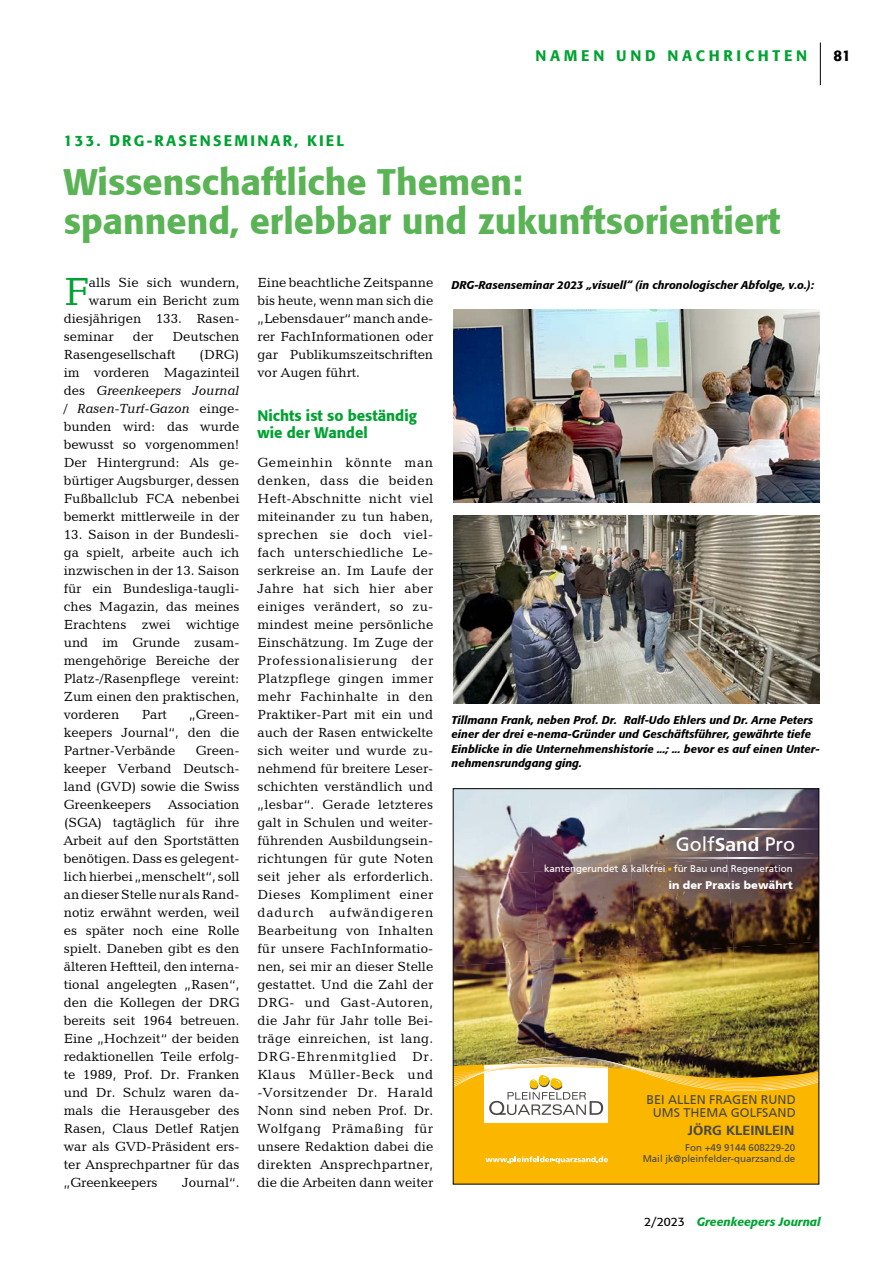
<style>
.page{position:relative;width:893px;height:1263px;background:#fff}
.page>*{position:absolute;margin:0;border:0;box-sizing:border-box;transform-origin:0 0}
.t1{font:40.2px "Candida BT";color:#00a231}
.t2{font:500 36px/39.9px "Formata BQ";color:#5ab355}
.t3{font:19.5px "Frutiger CE";color:#fff}
.t4{font:500 15px/16.8px "Formata BQ";color:#00a231}
.t5{font:500 15px "Formata BQ";letter-spacing:.15em;color:#00a231}
.t6{font:500 15px "Formata BQ";letter-spacing:.25em;color:#00a231}
.t7{font:500 15px "Formata BQ";color:#000}
.t8{font:700 13.95px "Frutiger Next";color:#474847}
.t9{font:13.5px/18px "Candida BT";color:#000;text-align:justify}
.t10{font:12.6px/12.6px "Frutiger CE";color:#474847;text-align:center}
.t11{font:italic 500 12px "Formata BQ";color:#00a231}
.t12{font:italic 500 11.25px/14.4px "Formata BQ";color:#000}
.t13{font:900 11.1px "Frutiger CE";color:#fff}
.t14{font:9.75px/11.1px "Frutiger CE";color:#474847;text-align:right}
.t15{font:9.75px "Frutiger CE";color:#fff}
.s1{font-style:italic}
.s2{font-family:"Frutiger Next";font-weight:700}
.s3{font-weight:400;font-style:normal;color:#000}
</style>
<div class="page">
<hr style="left:820px;top:43px;width:1px;height:42px;background:#000">
<img style="left:455px;top:790px;width:73px;height:82px">
<img style="left:528px;top:790px;width:98px;height:82px">
<img style="left:626px;top:790px;width:97px;height:75px">
<img style="left:723px;top:790px;width:94px;height:67px">
<img style="left:455px;top:872px;width:79px;height:88px">
<img style="left:534px;top:865px;width:97px;height:95px">
<img style="left:631px;top:859px;width:96px;height:95px">
<img style="left:727px;top:853px;width:90px;height:94px">
<img style="left:455px;top:960px;width:85px;height:79px">
<img style="left:540px;top:954px;width:97px;height:85px">
<img style="left:637px;top:947px;width:96px;height:92px">
<img style="left:733px;top:942px;width:84px;height:88px">
<img style="left:455px;top:1039px;width:236px;height:17px">
<img style="left:691px;top:1030px;width:126px;height:26px">
<svg style="left:455px;top:1091px;width:362px;height:91px;background:#f8bb1c"></svg>
<img style="left:455px;top:1056px;width:362px;height:35px">
<svg style="left:485px;top:1156px;width:123px;height:8px"></svg>
<img style="left:666px;top:828px;width:151px;height:1px">
<img style="left:659px;top:857px;width:158px;height:2px">
<div style="left:453px;top:788px;width:366px;height:396px;border:1px solid #000"></div>
<img style="left:453px;top:309px;width:366px;height:194px">
<img style="left:453px;top:516px;width:366px;height:188px">
<p class="t6" style="left:535px;top:46px;width:273px">NAMEN UND NACHRICHTEN</p>
<p class="t7" style="left:833px;top:46px;width:19px">81</p>
<p class="t5" style="left:64px;top:132px;width:282px">133. DRG-RASENSEMINAR, KIEL</p>
<h2 class="t2" style="left:64px;top:162px;width:718px">Wissenschaftliche Themen:<br>spannend, erlebbar und zukunftsorientiert</h2>
<h1 class="t1" style="left:64px;top:266px;width:27px">F</h1>
<p class="t9" style="left:89px;top:273px;width:152px">alls Sie sich wundern,</p>
<p class="t9" style="left:257px;top:273px;width:177px">Eine beachtliche Zeitspanne bis heute, wenn man sich die „Lebensdauer“ manch ande&shy;rer FachInformationen oder gar Publikumszeitschriften vor Augen führt.</p>
<p class="t4" style="left:257px;top:407px;width:161px">Nichts ist so beständig wie der Wandel</p>
<p class="t9" style="left:257px;top:453px;width:177px">Gemeinhin könnte man denken, dass die beiden Heft-Abschnitte nicht viel miteinander zu tun haben, sprechen sie doch viel&shy;fach unterschiedliche Le&shy;serkreise an. Im Laufe der Jahre hat sich hier aber einiges verändert, so zu&shy;mindest meine persönliche Einschätzung. Im Zuge der Professionalisierung der Platzpflege gingen immer mehr Fachinhalte in den Praktiker-Part mit ein und auch der Rasen entwickelte sich weiter und wurde zu&shy;nehmend für breitere Leser&shy;schichten verständlich und „lesbar“. Gerade letzteres galt in Schulen und weiter&shy;führenden Ausbildungsein&shy;richtungen für gute Noten seit jeher als erforderlich.<br>Dieses Kompliment einer dadurch aufwändigeren Bearbeitung von Inhalten für unsere FachInformatio&shy;nen, sei mir an dieser Stelle gestattet. Und die Zahl der DRG- und Gast-Autoren, die Jahr für Jahr tolle Bei&shy;träge einreichen, ist lang.<br>DRG-Ehrenmitglied Dr.<br>Klaus Müller-Beck und -Vorsitzender Dr. Harald Nonn sind neben Prof. Dr.<br>Wolfgang Prämaßing für unsere Redaktion dabei die direkten Ansprechpartner, die die Arbeiten dann weiter</p>
<p class="t12" style="left:451px;top:278px;width:364px">DRG-Rasenseminar 2023 „visuell“ (in chronologischer Abfolge, v.o.):</p>
<p class="t9" style="left:89px;top:291px;width:152px">warum ein Bericht zum</p>
<p class="t9" style="left:64px;top:309px;width:177px">diesjährigen 133. Rasen-</p>
<p class="t9" style="left:64px;top:327px;width:52px">seminar</p>
<p class="t9" style="left:133px;top:327px;width:22px">der</p>
<p class="t9" style="left:64px;top:327px;width:177px;text-indent:109px">Deutschen<br>Rasengesellschaft</p>
<p class="t9" style="left:64px;top:345px;width:177px;text-indent:136px">(DRG) im vorderen Magazinteil des <span class="s1">Greenkeepers Journal / Rasen-Turf-Gazon</span> einge&shy;bunden wird: das wurde bewusst so vorgenommen!<br>Der Hintergrund: Als ge&shy;bürtiger Augsburger, dessen Fußballclub FCA nebenbei bemerkt mittlerweile in der</p>
<p class="t9" style="left:64px;top:525px;width:177px">13. Saison in der Bundesli&shy;ga spielt, arbeite auch ich inzwischen in der 13. Saison für ein Bundesliga-taugli&shy;ches Magazin, das meines Erachtens zwei wichtige und im Grunde zusam&shy;mengehörige Bereiche der Platz-/Rasenpflege vereint:<br>Zum einen den praktischen, vorderen</p>
<p class="t9" style="left:64px;top:705px;width:177px;text-indent:125px">„Green&shy;keepers Journal“, den die Partner-Verbände</p>
<p class="t9" style="left:142px;top:705px;width:27px">Part</p>
<p class="t12" style="left:452px;top:713px;width:369px">Tillmann Frank, neben Prof. Dr. Ralf-Udo Ehlers und Dr. Arne Peters einer der drei e-nema-Gründer und Geschäftsführer, gewährte tiefe Einblicke in die Unternehmenshistorie ...; ... bevor es auf einen Unter&shy;nehmensrundgang ging.</p>
<p class="t9" style="left:64px;top:741px;width:177px;text-indent:132px">Green&shy;keeper Verband Deutsch&shy;land (GVD) sowie die Swiss Greenkeepers</p>
<p class="t9" style="left:64px;top:795px;width:177px;text-indent:104px">Association (SGA) tagtäglich für ihre Arbeit auf den Sportstätten benötigen. Dass es gelegent&shy;lich hierbei „menschelt“, soll an dieser Stelle nur als Rand&shy;notiz erwähnt werden, weil es später noch eine Rolle spielt. Daneben gibt es den älteren Heftteil, den interna&shy;tional angelegten „Rasen“, den die Kollegen der DRG bereits seit 1964 betreuen.<br>Eine „Hochzeit“ der beiden redaktionellen Teile erfolg&shy;te 1989, Prof. Dr. Franken und Dr. Schulz waren da&shy;mals die Herausgeber des Rasen, Claus Detlef Ratjen war als GVD-Präsident ers&shy;ter Ansprechpartner für das „Greenkeepers</p>
<h3 class="t3" style="left:676px;top:832px;width:121px">Golf<span class="s2">Sand</span> Pro</h3>
<p class="t15" style="left:544px;top:863px;width:250px">kantengerundet &amp; kalkfrei für Bau und Regeneration</p>
<p class="t13" style="left:668px;top:878px;width:126px">in der Praxis bewährt</p>
<p class="t10" style="left:646px;top:1093px;width:151px">BEI ALLEN FRAGEN RUND<br>UMS THEMA GOLFSAND</p>
<p class="t8" style="left:688px;top:1122px;width:108px">JÖRG KLEINLEIN</p>
<p class="t14" style="left:643px;top:1142px;width:154px">Fon +49 9144 608229-20<br>Mail jk@pleinfelder-quarzsand.de</p>
<p class="t9" style="left:182px;top:1173px;width:59px">Journal“.</p>
<p class="t11" style="left:644px;top:1215px;width:178px"><span class="s3">2/2023</span> Greenkeepers Journal</p>
</div>
